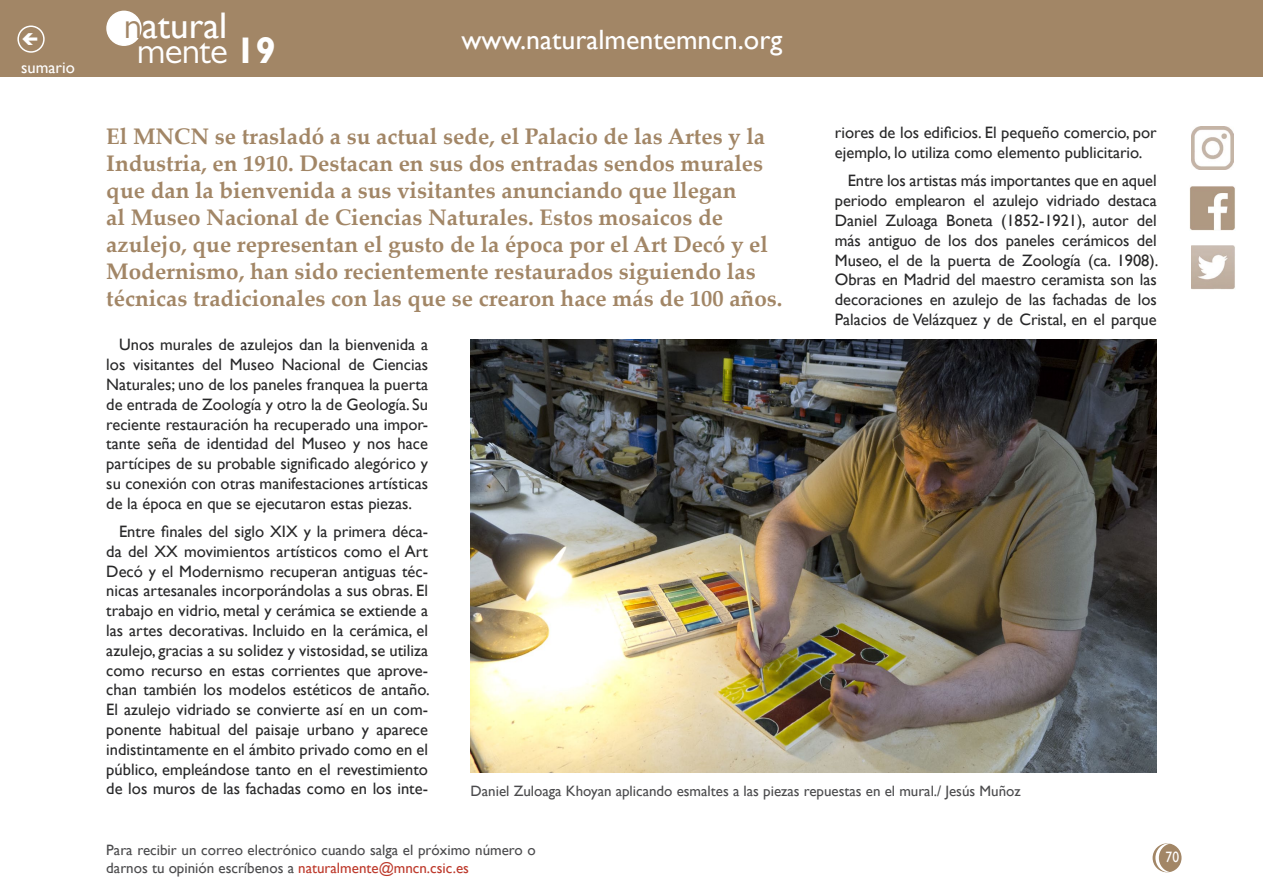
<style>
.page{position:relative;width:1263px;height:893px;background:#fff}
.page>*{position:absolute;margin:0;border:0;box-sizing:border-box;transform-origin:0 0}
.t1{font:37.05px "Gill Sans";color:#fff}
.t2{font:37.05px "Gill Sans MT Pro";letter-spacing:-.02em;color:#fff}
.t3{font:27.9px "Gill Sans";color:#fff}
.t4{font:700 22.5px/27px "Palatino Linotype";color:#a28666}
.t5{font:16.5px/19.8px "Gill Sans";color:#282829;text-align:justify}
.t6{font:16.5px "Gill Sans";color:#fff}
.t7{font:15px/18px "Gill Sans";color:#4b4b4d}
.t8{font:15px "Gill Sans";color:#fff;scale:.9 1}
.s1{font-family:"Gill Sans MT Pro";color:#a28666}
.s2{font-family:"Gill Sans";font-weight:700}
.s3{color:#bd392b}
</style>
<div class="page">
<div style="left:1153px;top:844px;width:28px;height:28px;background:#a28666;border-radius:50%"></div>
<div style="left:1152px;top:843px;width:29px;height:29px;border:2px solid #a28666;border-radius:50%"></div>
<div style="left:0;top:0;width:1263px;height:77px;background:#a28666"></div>
<div style="left:107px;top:11px;width:34px;height:34px;background:#fff;border-radius:50%"></div>
<div style="left:106px;top:11px;width:36px;height:35px;border:2px solid #fff;border-radius:50%"></div>
<svg style="left:1155px;top:843px;width:15px;height:29px"></svg>
<div style="left:17px;top:26px;width:28px;height:27px;border:2px solid #fff;border-radius:50%"></div>
<img style="left:1190px;top:186px;width:45px;height:44px">
<img style="left:1191px;top:246px;width:44px;height:44px">
<img style="left:1191px;top:127px;width:42px;height:42px">
<img style="left:471px;top:339px;width:686px;height:434px">
<p class="t6" style="left:21px;top:58px;width:55px">sumario</p>
<h1 class="t1" style="left:124px;top:4px;width:105px"><span class="s1">n</span>atural</h1>
<h1 class="t2" style="left:137px;top:29px;width:140px">mente <span class="s2">19</span></h1>
<h2 class="t3" style="left:461px;top:23px;width:322px">www.naturalmentemncn.org</h2>
<p class="t4" style="left:106px;top:122px;width:678px">El MNCN se trasladó a su actual sede, el Palacio de las Artes y la Industria, en 1910. Destacan en sus dos entradas sendos murales que dan la bienvenida a sus visitantes anunciando que llegan<br>al Museo Nacional de Ciencias Naturales. Estos mosaicos de azulejo, que representan el gusto de la época por el Art Decó y el Modernismo, han sido recientemente restaurados siguiendo las técnicas tradicionales con las que se crearon hace más de 100 años.</p>
<p class="t5" style="left:835px;top:123px;width:323px">riores de los edificios. El pequeño comercio, por ejemplo, lo utiliza como elemento publicitario.</p>
<p class="t5" style="left:835px;top:171px;width:325px;text-indent:13px">Entre los artistas más importantes que en aquel periodo emplearon el azulejo vidriado destaca Daniel Zuloaga Boneta (1852-1921), autor del más antiguo de los dos paneles cerámicos del Museo, el de la puerta de Zoología (ca. 1908).<br>Obras en Madrid del maestro ceramista son las decoraciones en azulejo de las fachadas de los Palacios de Velázquez y de Cristal, en el parque</p>
<p class="t5" style="left:106px;top:335px;width:323px;text-indent:13px">Unos murales de azulejos dan la bienvenida a los visitantes del Museo Nacional de Ciencias Naturales; uno de los paneles franquea la puerta de entrada de Zoología y otro la de Geología. Su reciente restauración ha recuperado una impor&shy;tante seña de identidad del Museo y nos hace partícipes de su probable significado alegórico y su conexión con otras manifestaciones artísticas de la época en que se ejecutaron estas piezas.</p>
<p class="t5" style="left:106px;top:522px;width:325px;text-indent:13px">Entre finales del siglo XIX y la primera déca&shy;da del XX movimientos artísticos como el Art Decó y el Modernismo recuperan antiguas téc&shy;nicas artesanales incorporándolas a sus obras. El trabajo en vidrio, metal y cerámica se extiende a las artes decorativas. Incluido en la cerámica, el azulejo, gracias a su solidez y vistosidad, se utiliza como recurso en estas corrientes que aprove&shy;chan también los modelos estéticos de antaño.<br>El azulejo vidriado se convierte así en un com&shy;ponente habitual del paisaje urbano y aparece indistintamente en el ámbito privado como en el público, empleándose tanto en el revestimiento de los muros de las fachadas como en los inte-</p>
<p class="t7" style="left:471px;top:782px;width:552px">Daniel Zuloaga Khoyan aplicando esmaltes a las piezas repuestas en el mural./ Jesús Muñoz</p>
<p class="t7" style="left:106px;top:842px;width:431px">Para recibir un correo electrónico cuando salga el próximo número o darnos tu opinión escríbenos a <span class="s3">naturalmente@mncn.csic.es</span></p>
<p class="t8" style="left:1165px;top:849px;width:16px">70</p>
</div>
